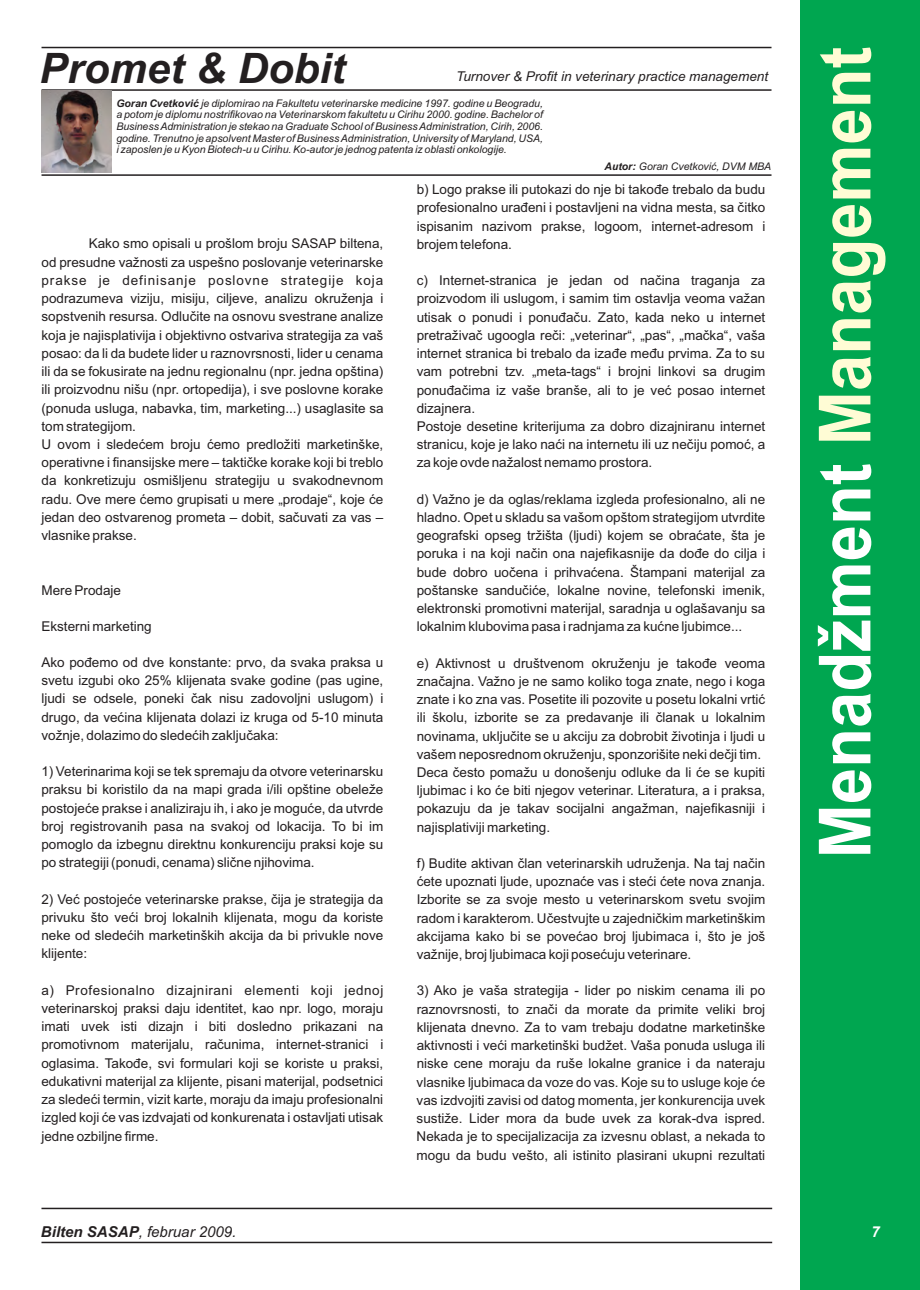
<style>
.page{position:relative;width:920px;height:1290px;background:#fff}
.page>*{position:absolute;margin:0;border:0;box-sizing:border-box;transform-origin:0 0}
.t1{font:700 72px "Arial";color:#fff;scale:.91 1}
.t2{font:italic 700 42px "Arial";color:#231f20}
.t3{font:italic 15px "Arial";color:#231f20}
.t4{font:italic 700 15px "Arial";color:#fff}
.t5{font:13.5px/18.3px "Arial";color:#231f20;text-align:justify}
.t6{font:italic 13.5px "Arial";color:#231f20}
.t7{font:italic 10.5px/11.7px "Arial";color:#231f20;text-align:justify}
.s1{color:#fffcd5}
.s2{font-weight:700}
</style>
<div class="page">
<hr style="left:42px;top:89px;width:729px;height:2px;background:#231f20">
<hr style="left:42px;top:174px;width:729px;height:2px;background:#231f20">
<hr style="left:42px;top:47px;width:729px;height:1px;background:#231f20">
<div style="left:800px;top:0;width:120px;height:1290px;background:#00a650"></div>
<hr style="left:41px;top:1208px;width:731px;height:1px;background:#231f20">
<hr style="left:41px;top:1242px;width:731px;height:1px;background:#231f20">
<img style="left:42px;top:90px;width:70px;height:83px">
<h2 class="t2" style="left:40px;top:53px;width:307px">Promet &amp; Dobit</h2>
<h1 class="t1" style="left:818px;top:858px;width:893px;rotate:-90deg">Menadžment <span class="s1">Management</span></h1>
<p class="t6" style="left:456px;top:71px;width:313px">Turnover &amp; Profit in veterinary practice management</p>
<p class="t7" style="left:116px;top:98px;width:428px"><span class="s2">Goran Cvetković</span> je diplomirao na Fakultetu veterinarske medicine 1997. godine u Beogradu, a potom je diplomu nostrifikovao na Veterinarskom fakultetu u Cirihu 2000. godine. Bachelor of Business Administration je stekao na Graduate School of Business Administration, Cirih, 2006. godine. Trenutno je apsolvent Master of Business Administration, University of Maryland, USA, i zaposlen je u Kyon Biotech-u u Cirihu. Ko-autor je jednog patenta iz oblasti onkologije.</p>
<p class="t7" style="left:604px;top:162px;width:168px"><span class="s2">Autor:</span> Goran Cvetković, DVM MBA</p>
<p class="t5" style="left:417px;top:181px;width:350px">b) Logo prakse ili putokazi do nje bi takođe trebalo da budu profesionalno urađeni i postavljeni na vidna mesta, sa čitko ispisanim nazivom prakse, logoom, internet-adresom i brojem telefona.</p>
<p class="t5" style="left:417px;top:272px;width:350px;text-align:left">c) Internet-stranica je jedan od načina traganja za proizvodom ili uslugom, i samim tim ostavlja veoma važan utisak o ponudi i ponuđaču. Zato, kada neko u internet pretraživač ugoogla reči: „veterinar“, „pas“, „mačka“, vaša internet stranica bi trebalo da izađe među prvima. Za to su vam potrebni tzv. „meta-tags“ i brojni linkovi sa drugim ponuđačima iz vaše branše, ali to je već posao internet dizajnera.<br>Postoje desetine kriterijuma za dobro dizajniranu internet stranicu, koje je lako naći na internetu ili uz nečiju pomoć, a za koje ovde nažalost nemamo prostora.</p>
<p class="t5" style="left:417px;top:491px;width:350px">d) Važno je da oglas/reklama izgleda profesionalno, ali ne hladno. Opet u skladu sa vašom opštom strategijom utvrdite geografski opseg tržišta (ljudi) kojem se obraćate, šta je poruka i na koji način ona najefikasnije da dođe do cilja i bude dobro uočena i prihvaćena. Štampani materijal za poštanske sandučiće, lokalne novine, telefonski imenik, elektronski promotivni materijal, saradnja u oglašavanju sa lokalnim klubovima pasa i radnjama za kućne ljubimce...</p>
<p class="t5" style="left:417px;top:655px;width:350px;text-align:left">e) Aktivnost u društvenom okruženju je takođe veoma značajna. Važno je ne samo koliko toga znate, nego i koga znate i ko zna vas. Posetite ili pozovite u posetu lokalni vrtić ili školu, izborite se za predavanje ili članak u lokalnim novinama, uključite se u akciju za dobrobit životinja i ljudi u vašem neposrednom okruženju, sponzorišite neki dečji tim.<br>Deca često pomažu u donošenju odluke da li će se kupiti ljubimac i ko će biti njegov veterinar. Literatura, a i praksa, pokazuju da je takav socijalni angažman, najefikasniji i najisplativiji marketing.</p>
<p class="t5" style="left:417px;top:855px;width:350px">f) Budite aktivan član veterinarskih udruženja. Na taj način ćete upoznati ljude, upoznaće vas i steći ćete nova znanja.<br>Izborite se za svoje mesto u veterinarskom svetu svojim radom i karakterom. Učestvujte u zajedničkim marketinškim akcijama kako bi se povećao broj ljubimaca i, što je još važnije, broj ljubimaca koji posećuju veterinare.</p>
<p class="t5" style="left:417px;top:983px;width:350px">3) Ako je vaša strategija - lider po niskim cenama ili po raznovrsnosti, to znači da morate da primite veliki broj klijenata dnevno. Za to vam trebaju dodatne marketinške aktivnosti i veći marketinški budžet. Vaša ponuda usluga ili niske cene moraju da ruše lokalne granice i da nateraju vlasnike ljubimaca da voze do vas. Koje su to usluge koje će vas izdvojiti zavisi od datog momenta, jer konkurencija uvek sustiže. Lider mora da bude uvek za korak-dva ispred.<br>Nekada je to specijalizacija za izvesnu oblast, a nekada to mogu da budu vešto, ali istinito plasirani ukupni rezultati</p>
<p class="t5" style="left:41px;top:236px;width:344px;text-align:left;text-indent:47px">Kako smo opisali u prošlom broju SASAP biltena, od presudne važnosti za uspešno poslovanje veterinarske prakse je definisanje poslovne strategije koja podrazumeva viziju, misiju, ciljeve, analizu okruženja i sopstvenih resursa. Odlučite na osnovu svestrane analize koja je najisplativija i objektivno ostvariva strategija za vaš posao: da li da budete lider u raznovrsnosti, lider u cenama ili da se fokusirate na jednu regionalnu (npr. jedna opština) ili proizvodnu nišu (npr. ortopedija), i sve poslovne korake (ponuda usluga, nabavka, tim, marketing...) usaglasite sa tom strategijom.<br>U ovom i sledećem broju ćemo predložiti marketinške, operativne i finansijske mere – taktičke korake koji bi treblo da konkretizuju osmišljenu strategiju u svakodnevnom radu. Ove mere ćemo grupisati u mere „prodaje“, koje će jedan deo ostvarenog prometa – dobit, sačuvati za vas – vlasnike prakse.</p>
<p class="t5" style="left:41px;top:582px;width:81px">Mere Prodaje</p>
<p class="t5" style="left:41px;top:618px;width:112px">Eksterni marketing</p>
<p class="t5" style="left:41px;top:654px;width:343px">Ako pođemo od dve konstante: prvo, da svaka praksa u svetu izgubi oko 25% klijenata svake godine (pas ugine, ljudi se odsele, poneki čak nisu zadovoljni uslugom) i drugo, da većina klijenata dolazi iz kruga od 5-10 minuta vožnje, dolazimo do sledećih zaključaka:</p>
<p class="t5" style="left:41px;top:763px;width:343px">1) Veterinarima koji se tek spremaju da otvore veterinarsku praksu bi koristilo da na mapi grada i/ili opštine obeleže postojeće prakse i analiziraju ih, i ako je moguće, da utvrde broj registrovanih pasa na svakoj od lokacija. To bi im pomoglo da izbegnu direktnu konkurenciju praksi koje su po strategiji (ponudi, cenama) slične njihovima.</p>
<p class="t5" style="left:41px;top:891px;width:343px">2) Već postojeće veterinarske prakse, čija je strategija da privuku što veći broj lokalnih klijenata, mogu da koriste neke od sledećih marketinških akcija da bi privukle nove klijente:</p>
<p class="t5" style="left:41px;top:982px;width:343px">a) Profesionalno dizajnirani elementi koji jednoj veterinarskoj praksi daju identitet, kao npr. logo, moraju imati uvek isti dizajn i biti dosledno prikazani na promotivnom materijalu, računima, internet-stranici i oglasima. Takođe, svi formulari koji se koriste u praksi, edukativni materijal za klijente, pisani materijal, podsetnici za sledeći termin, vizit karte, moraju da imaju profesionalni izgled koji će vas izdvajati od konkurenata i ostavljati utisak jedne ozbiljne firme.</p>
<p class="t3" style="left:41px;top:1226px;width:197px"><span class="s2">Bilten SASAP</span>, februar 2009.</p>
<p class="t4" style="left:871px;top:1226px;width:10px">7</p>
</div>
